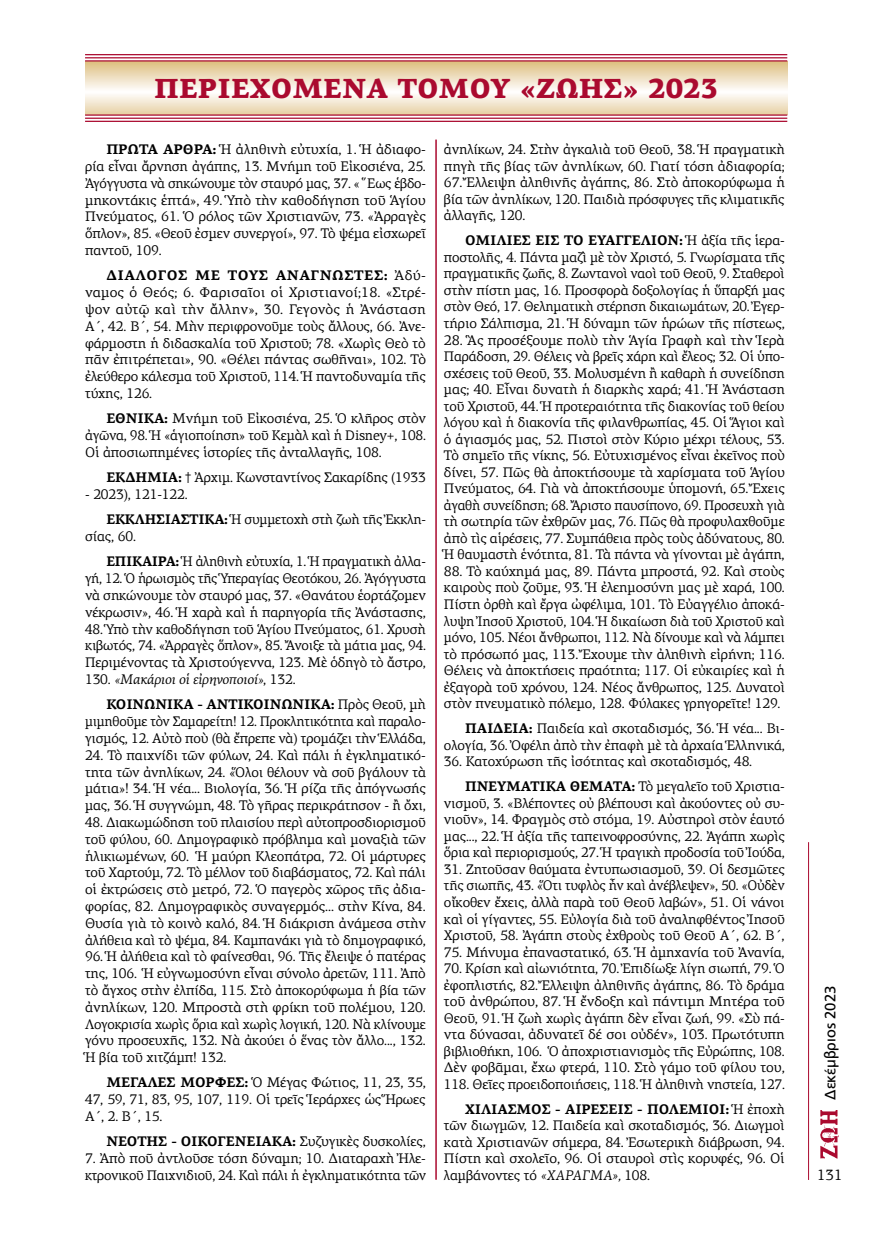
<style>
.page{position:relative;width:872px;height:1234px;background:#fff}
.page>*{position:absolute;margin:0;border:0;box-sizing:border-box;transform-origin:0 0}
.t1{font:900 27.75px "PF Agora Serif Pro";color:#aa0a2f}
.t2{font:15px "PF Catalog Poly";color:#000}
.t3{font:15px "PF Agora Serif Pro";color:#000}
.t4{font:13.95px/16.5px "PF Agora Serif Pro";letter-spacing:-.01em;color:#000;text-align:justify}
.t5{font:13.95px/16.8px "PF Agora Serif Pro";letter-spacing:-.01em;color:#000;text-align:justify;scale:.96 1}
.t6{font:700 13.95px "PF Agora Serif Pro";letter-spacing:-.01em;color:#000}
.s1{font-weight:700}
.s2{font-style:italic}
.s3{font-weight:400}
</style>
<div class="page">
<hr style="left:808px;top:842px;width:1px;height:337px;background:#aa0a2f">
<img style="left:820px;top:1110px;width:19px;height:48px">
<svg style="left:85px;top:61px;width:702px;height:53px"></svg>
<hr style="left:85px;top:114px;width:702px;height:2px;background:#aa0a2f">
<hr style="left:85px;top:118px;width:702px;height:1px;background:#aa0a2f">
<hr style="left:85px;top:121px;width:702px;height:1px;background:#aa0a2f">
<hr style="left:85px;top:54px;width:702px;height:1px;background:#aa0a2f">
<hr style="left:85px;top:57px;width:702px;height:1px;background:#aa0a2f">
<hr style="left:85px;top:60px;width:702px;height:1px;background:#aa0a2f">
<hr style="left:435px;top:139px;width:2px;height:1040px;background:#aa0a2f">
<h1 class="t1" style="left:154px;top:71px;width:565px">ΠΕΡΙΕΧΟΜΕΝΑ ΤΟΜΟΥ «ΖΩΗΣ» 2023</h1>
<p class="t4" style="left:85px;top:141px;width:342px;text-indent:21px"><span class="s1">ΠΡΩΤΑ ΑΡΘΡΑ:</span> Ἡ ἀληθινὴ εὐτυχία, 1. Ἡ ἀδιαφο&shy;ρία εἶναι ἄρνηση ἀγάπης, 13. Μνήμη τοῦ Εἰκοσιένα, 25.<br>Ἀγόγγυστα νὰ σηκώνουμε τὸν σταυρό μας, 37. «῞Εως ἑβδο&shy;μηκοντάκις ἑπτά», 49. Ὑπὸ τὴν καθοδήγηση τοῦ Ἁγίου Πνεύματος, 61. Ὁ ρόλος τῶν Χριστιανῶν, 73. «Ἀρραγὲς ὅπλον», 85. «Θεοῦ ἐσμεν συνεργοί», 97. Τὸ ψέμα εἰσχωρεῖ παντοῦ, 109.</p>
<p class="t4" style="left:85px;top:267px;width:342px;text-indent:21px"><span class="s1">ΔΙΑΛΟΓΟΣ ΜΕ ΤΟΥΣ ΑΝΑΓΝΩΣΤΕΣ:</span> Ἀδύ&shy;ναμος ὁ Θεός; 6. Φαρισαῖοι οἱ Χριστιανοί;18. «Στρέ&shy;ψον αὐτῷ καὶ τὴν ἄλλην», 30. Γεγονὸς ἡ Ἀνάσταση Α΄, 42. Β΄, 54. Μὴν περιφρονοῦμε τοὺς ἄλλους, 66. Ἀνε&shy;φάρμοστη ἡ διδασκαλία τοῦ Χριστοῦ; 78. «Χωρὶς Θεὸ τὸ πᾶν ἐπιτρέπεται», 90. «Θέλει πάντας σωθῆναι», 102. Τὸ ἐλεύθερο κάλεσμα τοῦ Χριστοῦ, 114. Ἡ παντοδυναμία τῆς τύχης, 126.</p>
<p class="t4" style="left:85px;top:410px;width:342px;text-indent:21px"><span class="s1">ΕΘΝΙΚΑ:</span> Μνήμη τοῦ Εἰκοσιένα, 25. Ὁ κλῆρος στὸν ἀγῶνα, 98. Ἡ «ἁγιοποίηση» τοῦ Κεμὰλ καὶ ἡ Disney+, 108.<br>Οἱ ἀποσιωπημένες ἱστορίες τῆς ἀνταλλαγῆς, 108.</p>
<p class="t4" style="left:106px;top:469px;width:321px"><span class="s1">ΕΚΔΗΜΙΑ:</span> † Ἀρχιμ. Κωνσταντίνος Σακαρίδης (1933</p>
<p class="t4" style="left:106px;top:481px;width:321px;line-height:25.3px;text-indent:-21px">- 2023), 121-122.<br><span class="s1">ΕΚΚΛΗΣΙΑΣΤΙΚΑ:</span> Ἡ συμμετοχὴ στὴ ζωὴ τῆς Ἐκκλη-</p>
<p class="t4" style="left:106px;top:523px;width:321px;line-height:25.3px;text-indent:-21px">σίας, 60.<br><span class="s1">ΕΠΙΚΑΙΡΑ:</span> Ἡ ἀληθινὴ εὐτυχία, 1. Ἡ πραγματικὴ ἀλλα-</p>
<p class="t5" style="left:85px;top:570px;width:357px">γή, 12. Ὁ ἡρωισμὸς τῆς Ὑπεραγίας Θεοτόκου, 26. Ἀγόγγυστα νὰ σηκώνουμε τὸν σταυρό μας, 37. «Θανάτου ἑορτάζομεν νέκρωσιν», 46. Ἡ χαρὰ καὶ ἡ παρηγορία τῆς Ἀνάστασης,</p>
<p class="t4" style="left:85px;top:620px;width:342px">48. Ὑπὸ τὴν καθοδήγηση τοῦ Ἁγίου Πνεύματος, 61. Χρυσὴ κιβωτός, 74. «Ἀρραγὲς ὅπλον», 85. Ἄνοιξε τὰ μάτια μας, 94.<br>Περιμένοντας τὰ Χριστούγεννα, 123. Mὲ ὁδηγὸ τὸ ἄστρο, 130. <span class="s2">«Μακάριοι οἱ εἰρηνοποιοί»</span>, 132.</p>
<p class="t4" style="left:85px;top:696px;width:342px;text-indent:21px"><span class="s1">ΚΟΙΝΩΝΙΚΑ - ΑΝΤΙΚΟΙΝΩΝΙΚΑ:</span> Πρὸς Θεοῦ, μὴ μιμηθοῦμε τὸν Σαμαρείτη! 12. Προκλητικότητα καὶ παραλο&shy;γισµός, 12. Αὐτὸ ποὺ (θὰ ἔπρεπε νὰ) τρομάζει τὴν Ἑλλάδα,</p>
<p class="t4" style="left:85px;top:746px;width:342px">24. Τὸ παιχνίδι τῶν φύλων, 24. Καὶ πάλι ἡ ἐγκληματικό&shy;τητα τῶν ἀνηλίκων, 24. «Ὅλοι θέλουν νὰ σοῦ βγάλουν τὰ μάτια»! 34. Ἡ νέα... Βιολογία, 36. Ἡ ρίζα τῆς ἀπόγνωσής μας, 36. Ἡ συγγνώμη, 48. Τὸ γῆρας περικράτησον - ἢ ὄχι,</p>
<p class="t4" style="left:85px;top:813px;width:342px">48. Διακωμώδηση τοῦ πλαισίου περὶ αὐτοπροσδιορισμοῦ τοῦ φύλου, 60. Δημογραφικὸ πρόβλημα καὶ μοναξιὰ τῶν ἡλικιωμένων, 60. Ἡ μαύρη Κλεοπάτρα, 72. Οἱ μάρτυρες τοῦ Χαρτούμ, 72. Τὸ μέλλον τοῦ διαβάσματος, 72. Καὶ πάλι οἱ ἐκτρώσεις στὸ μετρό, 72. Ὁ παγερὸς χῶρος τῆς ἀδια&shy;φορίας, 82. Δημογραφικὸς συναγερμός... στὴν Κίνα, 84.<br>Θυσία γιὰ τὸ κοινὸ καλό, 84. Ἡ διάκριση ἀνάμεσα στὴν ἀλήθεια καὶ τὸ ψέμα, 84. Καμπανάκι γιὰ τὸ δημογραφικό,</p>
<p class="t4" style="left:85px;top:947px;width:342px">96. Ἡ ἀλήθεια καὶ τὸ φαίνεσθαι, 96. Τῆς ἔλειψε ὁ πατέρας της, 106. Ἡ εὐγνωμοσύνη εἶναι σύνολο ἀρετῶν, 111. Ἀπὸ τὸ ἄγχος στὴν ἐλπίδα, 115. Στὸ ἀποκορύφωμα ἡ βία τῶν ἀνηλίκων, 120. Μπροστὰ στὴ φρίκη τοῦ πολέμου, 120.<br>Λογοκρισία χωρὶς ὅρια καὶ χωρὶς λογική, 120. Νὰ κλίνουμε γόνυ προσευχῆς, 132. Νὰ ἀκούει ὁ ἕνας τὸν ἄλλο..., 132.<br>Ἡ βία τοῦ χιτζάμπ! 132.</p>
<p class="t4" style="left:85px;top:1074px;width:342px;text-indent:21px"><span class="s1">ΜΕΓΑΛΕΣ ΜΟΡΦΕΣ:</span> Ὁ Μέγας Φώτιος, 11, 23, 35, 47, 59, 71, 83, 95, 107, 119. Οἱ τρεῖς Ἱεράρχες ὡς Ἥρωες Α΄, 2. Β΄, 15.</p>
<p class="t6" style="left:106px;top:1132px;width:321px">ΝΕΟΤΗΣ - ΟΙΚΟΓΕΝΕΙΑΚΑ: <span class="s3">Συζυγικὲς δυσκολίες,</span></p>
<p class="t4" style="left:85px;top:1149px;width:342px">7. Ἀπὸ ποῦ ἀντλοῦσε τόση δύναμη; 10. Διαταραχὴ Ἠλε&shy;κτρονικοῦ Παιχνιδιοῦ, 24. Καὶ πάλι ἡ ἐγκληματικότητα τῶν</p>
<p class="t4" style="left:444px;top:141px;width:342px">ἀνηλίκων, 24. Στὴν ἀγκαλιὰ τοῦ Θεοῦ, 38. Ἡ πραγματικὴ πηγὴ τῆς βίας τῶν ἀνηλίκων, 60. Γιατί τόση ἀδιαφορία;</p>
<p class="t4" style="left:444px;top:174px;width:342px">67. Ἔλλειψη ἀληθινῆς ἀγάπης, 86. Στὸ ἀποκορύφωμα ἡ βία τῶν ἀνηλίκων, 120. Παιδιὰ πρόσφυγες τῆς κλιματικῆς ἀλλαγῆς, 120.</p>
<p class="t4" style="left:444px;top:232px;width:342px;text-indent:21px"><span class="s1">ΟΜΙΛΙΕΣ ΕΙΣ ΤΟ ΕΥΑΓΓΕΛΙΟΝ:</span> Ἡ ἀξία τῆς ἱερα&shy;ποστολῆς, 4. Πάντα μαζὶ μὲ τὸν Χριστό, 5. Γνωρίσματα τῆς πραγματικῆς ζωῆς, 8. Ζωντανοὶ ναοὶ τοῦ Θεοῦ, 9. Σταθεροὶ στὴν πίστη μας, 16. Προσφορὰ δοξολογίας ἡ ὕπαρξή μας στὸν Θεό, 17. Θεληματικὴ στέρηση δικαιωμάτων, 20. Ἐγερ&shy;τήριο Σάλπισμα, 21. Ἡ δύναμη τῶν ἡρώων τῆς πίστεως,</p>
<p class="t4" style="left:444px;top:331px;width:342px">28. Ἃς προσέξουμε πολὺ τὴν Ἁγία Γραφὴ καὶ τὴν Ἱερὰ Παράδοση, 29. Θέλεις νὰ βρεῖς χάρη καὶ ἔλεος; 32. Οἱ ὑπο&shy;σχέσεις τοῦ Θεοῦ, 33. Μολυσμένη ἢ καθαρὴ ἡ συνείδηση μας; 40. Εἶναι δυνατὴ ἡ διαρκὴς χαρά; 41. Ἡ Ἀνάσταση τοῦ Χριστοῦ, 44. Ἡ προτεραιότητα τῆς διακονίας τοῦ θείου λόγου καὶ ἡ διακονία τῆς φιλανθρωπίας, 45. Οἱ Ἅγιοι καὶ ὁ ἁγιασμός μας, 52. Πιστοὶ στὸν Κύριο μέχρι τέλους, 53.<br>Τὸ σημεῖο τῆς νίκης, 56. Εὐτυχισμένος εἶναι ἐκεῖνος ποὺ δίνει, 57. Πῶς θὰ ἀποκτήσουμε τὰ χαρίσματα τοῦ Ἁγίου Πνεύματος, 64. Γιὰ νὰ ἀποκτήσουμε ὑπομονή, 65. Ἔχεις ἀγαθὴ συνείδηση; 68. Ἄριστο παυσίπονο, 69. Προσευχὴ γιὰ τὴ σωτηρία τῶν ἐχθρῶν μας, 76. Πῶς θὰ προφυλαχθοῦμε ἀπὸ τὶς αἱρέσεις, 77. Συμπάθεια πρὸς τοὺς ἀδύνατους, 80.<br>Ἡ θαυμαστὴ ἑνότητα, 81. Τὰ πάντα νὰ γίνονται μὲ ἀγάπη,</p>
<p class="t4" style="left:444px;top:563px;width:342px">88. Τὸ καύχημά μας, 89. Πάντα μπροστά, 92. Καὶ στοὺς καιροὺς ποὺ ζοῦμε, 93. Ἡ ἐλεημοσύνη μας μὲ χαρά, 100.<br>Πίστη ὀρθὴ καὶ ἔργα ὠφέλιμα, 101. Τὸ Εὐαγγέλιο ἀποκά&shy;λυψη Ἰησοῦ Χριστοῦ, 104. Ἡ δικαίωση διὰ τοῦ Χριστοῦ καὶ μόνο, 105. Νέοι ἄνθρωποι, 112. Νὰ δίνουμε καὶ νὰ λάμπει τὸ πρόσωπό μας, 113. Ἔχουμε τὴν ἀληθινὴ εἰρήνη; 116.<br>Θέλεις νὰ ἀποκτήσεις πραότητα; 117. Οἱ εὐκαιρίες καὶ ἡ ἐξαγορὰ τοῦ χρόνου, 124. Νέος ἄνθρωπος, 125. Δυνατοὶ στὸν πνευματικὸ πόλεμο, 128. Φύλακες γρηγορεῖτε! 129.</p>
<p class="t4" style="left:444px;top:720px;width:342px;text-align:right"><span class="s1">ΠΑΙΔΕΙΑ:</span> Παιδεία καὶ σκοταδισμός, 36. Ἡ νέα... Βι&shy;ολογία, 36. Ὀφέλη ἀπὸ τὴν ἐπαφὴ μὲ τὰ ἀρχαία Ἑλληνικά,</p>
<p class="t4" style="left:465px;top:748px;width:321px;line-height:25px;text-indent:-21px">36. Κατοχύρωση τῆς ἰσότητας καὶ σκοταδισμός, 48.<br><span class="s1">ΠΝΕΥΜΑΤΙΚΑ ΘΕΜΑΤΑ:</span> Τὸ μεγαλεῖο τοῦ Χριστια-</p>
<p class="t4" style="left:444px;top:794px;width:342px">νισμοῦ, 3. «Βλέποντες οὐ βλέπουσι καὶ ἀκούοντες οὐ συ&shy;νιοῦν», 14. Φραγμὸς στὸ στόμα, 19. Αὐστηροὶ στὸν ἑαυτό μας..., 22. Ἡ ἀξία τῆς ταπεινοφροσύνης, 22. Ἀγάπη χωρὶς ὅρια καὶ περιορισμούς, 27. Ἡ τραγικὴ προδοσία τοῦ Ἰούδα,</p>
<p class="t4" style="left:444px;top:860px;width:342px">31. Ζητοῦσαν θαύματα ἐντυπωσιασμοῦ, 39. Οἱ δεσμῶτες τῆς σιωπῆς, 43. «Ὅτι τυφλὸς ἦν καὶ ἀνέβλεψεν», 50. «Οὐδὲν οἴκοθεν ἔχεις, ἀλλὰ παρὰ τοῦ Θεοῦ λαβών», 51. Οἱ νάνοι καὶ οἱ γίγαντες, 55. Εὐλογία διὰ τοῦ ἀναληφθέντος Ἰησοῦ Χριστοῦ, 58. Ἀγάπη στοὺς ἐχθροὺς τοῦ Θεοῦ Α΄, 62. Β΄,</p>
<p class="t4" style="left:444px;top:943px;width:342px">75. Μήνυμα ἐπαναστατικό, 63. Ἡ ἀμηχανία τοῦ Ἀνανία,</p>
<p class="t4" style="left:444px;top:959px;width:342px">70. Κρίση καὶ αἰωνιότητα, 70. Ἐπιδίωξε λίγη σιωπή, 79. Ὁ ἐφοπλιστής, 82. Ἔλλειψη ἀληθινῆς ἀγάπης, 86. Τὸ δράμα τοῦ ἀνθρώπου, 87. Ἡ ἔνδοξη καὶ πάντιμη Μητέρα τοῦ Θεοῦ, 91. Ἡ ζωὴ χωρὶς ἀγάπη δὲν εἶναι ζωή, 99. «Σὺ πά&shy;ντα δύνασαι, ἀδυνατεῖ δέ σοι οὐδέν», 103. Πρωτότυπη βιβλιοθήκη, 106. Ὁ ἀποχριστιανισμὸς τῆς Εὐρώπης, 108.<br>Δὲν φοβᾶμαι, ἔχω φτερά, 110. Στὸ γάμο τοῦ φίλου του, 118. Θεῖες προειδοποιήσεις, 118. Ἡ ἀληθινὴ νηστεία, 127.</p>
<p class="t4" style="left:444px;top:1100px;width:342px;text-indent:21px"><span class="s1">ΧΙΛΙΑΣΜΟΣ - ΑΙΡΕΣΕΙΣ - ΠΟΛΕΜΙΟΙ:</span> Ἡ ἐποχὴ τῶν διωγµῶν, 12. Παιδεία καὶ σκοταδισμός, 36. Διωγμοὶ κατὰ Χριστιανῶν σήμερα, 84. Ἐσωτερικὴ διάβρωση, 94.<br>Πίστη καὶ σχολεῖο, 96. Οἱ σταυροὶ στὶς κορυφές, 96. Οἱ λαμβάνοντες τό <span class="s2">«ΧΑΡΑΓΜΑ»,</span> 108.</p>
<p class="t2" style="left:821px;top:1099px;width:116px;rotate:-90deg">Δεκέμβριος 2023</p>
<p class="t3" style="left:817px;top:1165px;width:27px">131</p>
</div>
